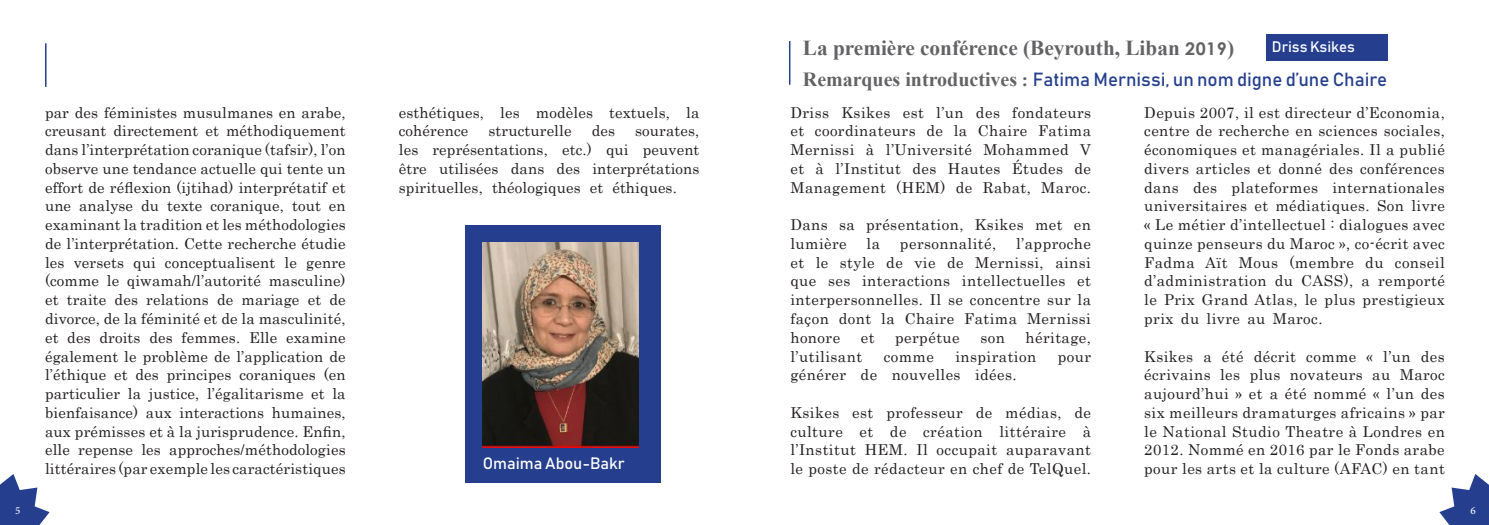
<style>
.page{position:relative;width:1489px;height:525px;background:#fff}
.page>*{position:absolute;margin:0;border:0;box-sizing:border-box;transform-origin:0 0}
.t1{font:700 21.25px "Times New Roman";color:#636366}
.t2{font:18.75px "Bahnschrift";color:#253f8e}
.t3{font:16.25px "Bahnschrift";color:#fff}
.t4{font:15px/18.8px "Century";letter-spacing:.03em;color:#231f20;text-align:justify}
.t5{font:15px/18.8px "Century";letter-spacing:.01em;color:#231f20}
.t6{font:15px "Bahnschrift";color:#fff}
.t7{font:15px "Adobe Arabic";color:#fff}
.s1{font-family:"Century Gothic";font-size:17.5px}
.s2{font-family:"Times New Roman";font-weight:700;font-size:20px;color:#636366}
.s3{font-family:"Times New Roman";font-weight:700;color:#636366}
</style>
<div class="page">
<svg style="left:1439px;top:474px;width:49px;height:50px"></svg>
<svg style="left:0;top:474px;width:50px;height:50px"></svg>
<div style="left:1266px;top:34px;width:121px;height:27px;background:#253f8e"></div>
<hr style="left:789px;top:41px;width:1px;height:44px;background:#253f8e">
<div style="left:465px;top:225px;width:196px;height:257px;background:#253f8e"></div>
<img style="left:483px;top:243px;width:156px;height:204px">
<hr style="left:45px;top:43px;width:1px;height:44px;background:#253f8e">
<p class="t4" style="left:45px;top:101px;width:302px">par des féministes musulmanes en arabe, creusant directement et méthodiquement dans l’interprétation coranique (tafsir), l’on observe une tendance actuelle qui tente un effort de réflexion (ijtihad) interprétatif et une analyse du texte coranique, tout en examinant la tradition et les méthodologies de l’interprétation. Cette recherche étudie les versets qui conceptualisent le genre (comme le qiwamah/l’autorité masculine) et traite des relations de mariage et de divorce, de la féminité et de la masculinité, et des droits des femmes. Elle examine également le problème de l’application de l’éthique et des principes coraniques (en particulier la justice, l’égalitarisme et la bienfaisance) aux interactions humaines, aux prémisses et à la jurisprudence. Enfin, elle repense les approches/méthodologies littéraires (par exemple les caractéristiques</p>
<p class="t5" style="left:399px;top:101px;width:302px">esthétiques, les modèles textuels, la cohérence</p>
<p class="t5" style="left:488px;top:120px;width:85px">structurelle</p>
<p class="t4" style="left:591px;top:120px;width:25px">des</p>
<p class="t4" style="left:399px;top:120px;width:302px;text-indent:236px">sourates, les représentations, etc.) qui peuvent être utilisées dans des interprétations spirituelles, théologiques et éthiques.</p>
<p class="t3" style="left:483px;top:453px;width:143px">Omaima Abou-Bakr</p>
<p class="t1" style="left:802px;top:33px;width:433px">La première conférence (Beyrouth, Liban <span class="s1">2019</span>)</p>
<p class="t2" style="left:802px;top:68px;width:586px"><span class="s2">Remarques introductives</span> <span class="s3">:</span> Fatima Mernissi, un nom digne d’une Chaire</p>
<p class="t4" style="left:790px;top:101px;width:302px">Driss Ksikes est l’un des fondateurs et coordinateurs de la Chaire Fatima Mernissi à l’Université Mohammed V et à l’Institut des Hautes Études de Management (HEM) de Rabat, Maroc.</p>
<p class="t4" style="left:790px;top:214px;width:302px">Dans sa présentation, Ksikes met en lumière</p>
<p class="t6" style="left:1271px;top:37px;width:84px">Driss Ksikes</p>
<p class="t4" style="left:1144px;top:101px;width:302px">Depuis 2007, il est directeur d’Economia, centre de recherche en sciences sociales, économiques et managériales. Il a publié divers articles et donné des conférences dans des plateformes internationales universitaires et médiatiques. Son livre « Le métier d’intellectuel : dialogues avec quinze penseurs du Maroc », co-écrit avec Fadma Aït Mous (membre du conseil d’administration du CASS), a remporté le Prix Grand Atlas, le plus prestigieux prix du livre au Maroc.</p>
<p class="t4" style="left:1144px;top:345px;width:302px">Ksikes a été décrit comme « l’un des écrivains les plus novateurs au Maroc aujourd’hui » et a été nommé « l’un des six meilleurs dramaturges africains » par le National Studio Theatre à Londres en 2012. Nommé en 2016 par le Fonds arabe pour les arts et la culture (AFAC) en tant</p>
<p class="t4" style="left:790px;top:233px;width:302px;text-indent:226px">l’approche et le style de vie de Mernissi, ainsi que ses interactions intellectuelles et interpersonnelles. Il se concentre sur la façon dont la Chaire Fatima Mernissi honore</p>
<p class="t4" style="left:866px;top:233px;width:15px">la</p>
<p class="t4" style="left:899px;top:233px;width:98px">personnalité,</p>
<p class="t4" style="left:860px;top:326px;width:15px">et</p>
<p class="t4" style="left:895px;top:326px;width:66px">perpétue</p>
<p class="t4" style="left:980px;top:326px;width:26px">son</p>
<p class="t4" style="left:1025px;top:326px;width:67px">héritage,</p>
<p class="t4" style="left:790px;top:345px;width:73px">l’utilisant</p>
<p class="t4" style="left:883px;top:345px;width:52px">comme</p>
<p class="t4" style="left:955px;top:345px;width:82px">inspiration</p>
<p class="t4" style="left:1057px;top:345px;width:35px">pour</p>
<p class="t4" style="left:790px;top:364px;width:228px">générer de nouvelles idées.</p>
<p class="t4" style="left:790px;top:401px;width:302px">Ksikes est professeur de médias, de culture et de création littéraire à l’Institut HEM. Il occupait auparavant le poste de rédacteur en chef de TelQuel.</p>
<p class="t7" style="left:15px;top:499px;width:7px">5</p>
<p class="t7" style="left:1470px;top:499px;width:7px">6</p>
</div>
